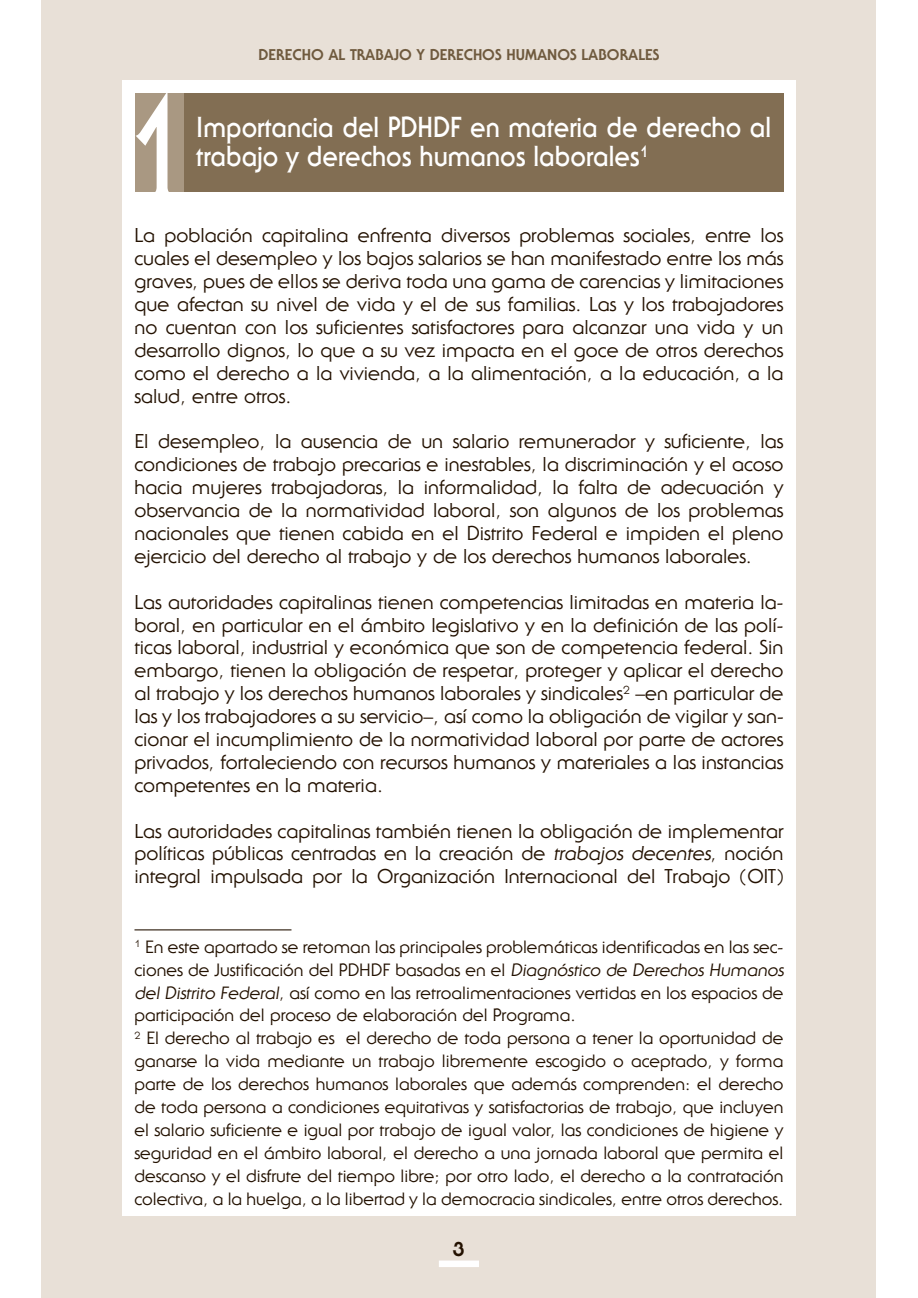
<style>
.page{position:relative;width:918px;height:1298px;background:#fff}
.page>*{position:absolute;margin:0;border:0;box-sizing:border-box;transform-origin:0 0}
.t1{font:700 28.4px/29.4px "Serif Gothic Std";color:#fff;scale:.9 1}
.t2{font:19.6px/23px "Serif Gothic Std";color:#231100;text-align:justify}
.t3{font:800 19.6px "Serif Gothic Std";color:#231100}
.t4{font:17.4px/22.8px "Serif Gothic Std";color:#231100}
.t5{font:800 15.2px "Serif Gothic Std";color:#6f5a3e}
</style>
<div class="page">
<div style="left:42px;top:0;width:834px;height:1298px;background:#e8e0d7"></div>
<div style="left:122px;top:80px;width:674px;height:1136px;background:#fff"></div>
<div style="left:439px;top:1261px;width:40px;height:6px;background:#fff"></div>
<div style="left:135px;top:93px;width:648px;height:99px;background:#826e53"></div>
<div style="left:135px;top:93px;width:48px;height:99px;background:#a99882"></div>
<svg style="left:136px;top:93px;width:33px;height:99px"></svg>
<hr style="left:134px;top:929px;width:157px;height:1px;background:#231100">
<p class="t5" style="left:258px;top:50px;width:403px">DERECHO AL TRABAJO Y DERECHOS HUMANOS LABORALES</p>
<h1 class="t1" style="left:196px;top:115px;width:640px">Importancia del PDHDF en materia de derecho al trabajo y derechos humanos laborales<sup>1</sup></h1>
<p class="t2" style="left:135px;top:226px;width:651px">La población capitalina enfrenta diversos problemas sociales, entre los cuales el desempleo y los bajos salarios se han manifestado entre los más graves, pues de ellos se deriva toda una gama de carencias y limitaciones que afectan su nivel de vida y el de sus familias. Las y los trabajadores no cuentan con los suficientes satisfactores para alcanzar una vida y un desarrollo dignos, lo que a su vez impacta en el goce de otros derechos como el derecho a la vivienda, a la alimentación, a la educación, a la salud, entre otros.</p>
<p class="t2" style="left:135px;top:432px;width:651px">El desempleo, la ausencia de un salario remunerador y suficiente, las condiciones de trabajo precarias e inestables, la discriminación y el acoso hacia mujeres trabajadoras, la informalidad, la falta de adecuación y observancia de la normatividad laboral, son algunos de los problemas nacionales que tienen cabida en el Distrito Federal e impiden el pleno ejercicio del derecho al trabajo y de los derechos humanos laborales.</p>
<p class="t2" style="left:134px;top:593px;width:651px">Las autoridades capitalinas tienen competencias limitadas en materia la&shy;boral, en particular en el ámbito legislativo y en la definición de las polí&shy;ticas laboral, industrial y económica que son de competencia federal. Sin embargo, tienen la obligación de respetar, proteger y aplicar el derecho al trabajo y los derechos humanos laborales y sindicales<sup>2</sup> –en particular de las y los trabajadores a su servicio–, así como la obligación de vigilar y san&shy;cionar el incumplimiento de la normatividad laboral por parte de actores privados, fortaleciendo con recursos humanos y materiales a las instancias competentes en la materia.</p>
<p class="t2" style="left:134px;top:821px;width:651px">Las autoridades capitalinas también tienen la obligación de implementar políticas públicas centradas en la creación de trabajos decentes, noción integral impulsada por la Organización Internacional del Trabajo (OIT)</p>
<p class="t4" style="left:134px;top:937px;width:653px"><sup>1</sup> En este apartado se retoman las principales problemáticas identificadas en las sec&shy;ciones de Justificación del PDHDF basadas en el Diagnóstico de Derechos Humanos del Distrito Federal, así como en las retroalimentaciones vertidas en los espacios de participación del proceso de elaboración del Programa.<br><sup>2</sup> El derecho al trabajo es el derecho de toda persona a tener la oportunidad de ganarse la vida mediante un trabajo libremente escogido o aceptado, y forma parte de los derechos humanos laborales que además comprenden: el derecho de toda persona a condiciones equitativas y satisfactorias de trabajo, que incluyen el salario suficiente e igual por trabajo de igual valor, las condiciones de higiene y seguridad en el ámbito laboral, el derecho a una jornada laboral que permita el descanso y el disfrute del tiempo libre; por otro lado, el derecho a la contratación colectiva, a la huelga, a la libertad y la democracia sindicales, entre otros derechos.</p>
<p class="t3" style="left:453px;top:1242px;width:13px">3</p>
</div>
